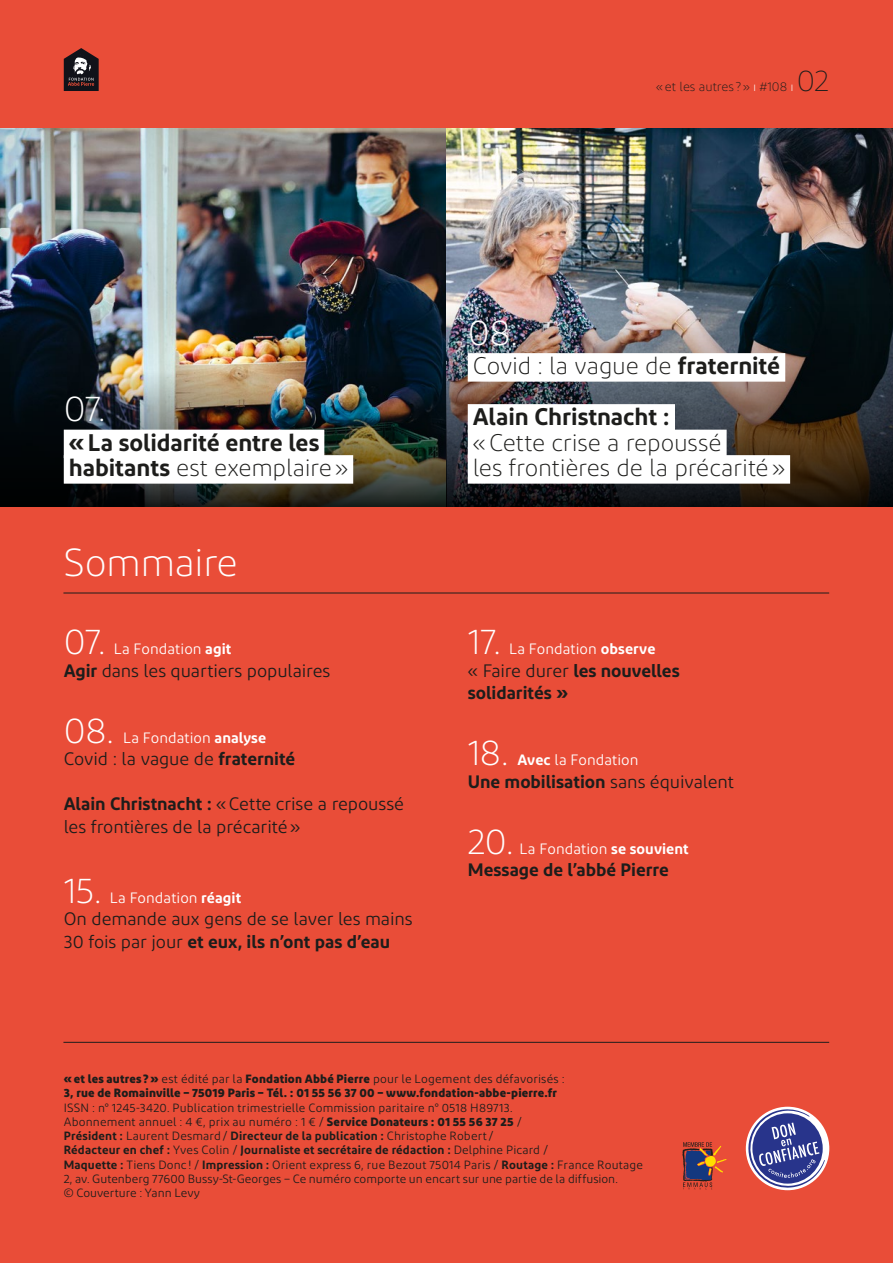
<style>
.page{position:relative;width:893px;height:1263px;background:#e94d38}
.page>*{position:absolute;margin:0;border:0;box-sizing:border-box;transform-origin:0 0}
.TEXTE{font:300 39px "Diodrum";letter-spacing:-.015em;color:#fff}
.TEXTE-2{font:300 36px "Diodrum";letter-spacing:-.01em;color:#fff}
.t1{font:200 30px "Diodrum";color:#1d1d1b}
.t2{font:300 24px "Diodrum";letter-spacing:-.01em;color:#1d1d1b}
.t3{font:600 24px "Diodrum";letter-spacing:-.005em;color:#1d1d1b}
.t4{font:18px/22.5px "Diodrum";letter-spacing:-.005em;color:#1d1d1b}
.t5{font:600 18px "Diodrum";letter-spacing:-.005em;color:#1d1d1b}
.TEXTE-3{font:15px "Diodrum";letter-spacing:.005em;color:#fff}
.t6{font:300 12.75px "Diodrum";color:#1d1d1b}
.t7{font:12px/14.2px "Diodrum";letter-spacing:.01em;color:#1d1d1b}
.s1{color:#fff}
.s2{font-weight:600}
.s3{font-weight:400}
.s4{font-weight:700}
</style>
<div class="page">
<img style="left:0;top:129px;width:446px;height:240px">
<img style="left:446px;top:129px;width:447px;height:171px">
<hr style="left:63px;top:1042px;width:766px;height:1px;background:#1d1d1b">
<hr style="left:63px;top:593px;width:766px;height:1px;background:#1d1d1b">
<svg style="left:64px;top:48px;width:35px;height:43px;background:#4e3637"></svg>
<img style="left:0;top:369px;width:446px;height:138px">
<img style="left:446px;top:300px;width:447px;height:207px">
<div style="left:468px;top:353px;width:317px;height:29px;background:#fff"></div>
<div style="left:468px;top:404px;width:207px;height:29px;background:#fff"></div>
<div style="left:468px;top:430px;width:259px;height:28px;background:#fff"></div>
<div style="left:468px;top:455px;width:322px;height:29px;background:#fff"></div>
<div style="left:64px;top:430px;width:260px;height:28px;background:#fff"></div>
<div style="left:64px;top:455px;width:289px;height:29px;background:#fff"></div>
<svg style="left:682px;top:1142px;width:44px;height:47px"></svg>
<div style="left:746px;top:1107px;width:83px;height:83px;background:#fff;border-radius:50%"></div>
<svg style="left:747px;top:1109px;width:78px;height:80px"></svg>
<p class="t6" style="left:656px;top:79px;width:139px">«et les autres ?» <span class="s1">ı</span> #108 <span class="s1">ı</span></p>
<p class="t1" style="left:797px;top:63px;width:34px">02</p>
<p class="TEXTE-2" style="left:64px;top:387px;width:43px">07.</p>
<p class="t3" style="left:69px;top:427px;width:252px">«La solidarité entre les</p>
<p class="t2" style="left:69px;top:454px;width:281px"><span class="s2">habitants</span> est exemplaire»</p>
<p class="TEXTE" style="left:63px;top:539px;width:176px">Sommaire</p>
<p class="TEXTE-2" style="left:64px;top:620px;width:43px">07.</p>
<p class="TEXTE-3" style="left:114px;top:640px;width:119px">La Fondation <span class="s2">agit</span></p>
<p class="t4" style="left:64px;top:659px;width:268px"><span class="s2">Agir</span> dans les quartiers populaires</p>
<p class="TEXTE-2" style="left:64px;top:709px;width:51px">08.</p>
<p class="TEXTE-3" style="left:123px;top:728px;width:145px">La Fondation <span class="s2">analyse</span></p>
<p class="t4" style="left:64px;top:747px;width:233px">Covid : la vague de <span class="s2">fraternité</span></p>
<p class="t4" style="left:64px;top:792px;width:342px"><span class="s2">Alain Christnacht :</span> «Cette crise a repoussé</p>
<p class="t4" style="left:64px;top:815px;width:238px">les frontières de la précarité»</p>
<p class="TEXTE-2" style="left:64px;top:868px;width:39px">15.</p>
<p class="TEXTE-3" style="left:110px;top:888px;width:133px">La Fondation <span class="s2">réagit</span></p>
<p class="t4" style="left:64px;top:907px;width:350px">On demande aux gens de se laver les mains<br>30 fois par jour <span class="s2">et eux, ils n’ont pas d’eau</span></p>
<p class="TEXTE-2" style="left:468px;top:311px;width:51px">08.</p>
<p class="t2" style="left:473px;top:352px;width:309px">Covid : la vague de <span class="s2">fraternité</span></p>
<p class="t3" style="left:473px;top:401px;width:199px">Alain Christnacht :</p>
<p class="t2" style="left:473px;top:428px;width:250px">«Cette crise a repoussé</p>
<p class="t2" style="left:473px;top:454px;width:314px">les frontières de la précarité»</p>
<p class="TEXTE-2" style="left:468px;top:620px;width:34px">17.</p>
<p class="TEXTE-3" style="left:509px;top:640px;width:148px">La Fondation <span class="s2">observe</span></p>
<p class="t5" style="left:468px;top:659px;width:213px"><span class="s3">« Faire durer</span> les nouvelles</p>
<p class="t5" style="left:468px;top:681px;width:102px">solidarités »</p>
<p class="TEXTE-2" style="left:468px;top:731px;width:42px">18.</p>
<p class="TEXTE-3" style="left:517px;top:751px;width:123px"><span class="s2">Avec</span> la Fondation</p>
<p class="t5" style="left:468px;top:770px;width:268px">Une mobilisation <span class="s3">sans équivalent</span></p>
<p class="TEXTE-2" style="left:468px;top:820px;width:47px">20.</p>
<p class="TEXTE-3" style="left:520px;top:839px;width:171px">La Fondation <span class="s2">se souvient</span></p>
<p class="t5" style="left:468px;top:858px;width:203px">Message de l’abbé Pierre</p>
<p class="t7" style="left:64px;top:1072px;width:581px"><span class="s4">«et les autres ?»</span> est édité par la <span class="s4">Fondation Abbé Pierre</span> pour le Logement des défavorisés :<br><span class="s4">3, rue de Romainville – 75019 Paris – Tél. : 01 55 56 37 00 – www.fondation-abbe-pierre.fr<br></span>ISSN : n° 1245-3420. Publication trimestrielle Commission paritaire n° 0518 H89713.<br>Abonnement annuel : 4 €, prix au numéro : 1 € / <span class="s4">Service Donateurs : 01 55 56 37 25</span> /<br><span class="s2">Président :</span> Laurent Desmard/ <span class="s2">Directeur de la publication :</span> Christophe Robert /<br><span class="s2">Rédacteur en chef :</span> Yves Colin / <span class="s2">Journaliste et secrétaire de rédaction :</span> Delphine Picard /<br><span class="s2">Maquette :</span> Tiens Donc! / <span class="s2">Impression :</span> Orient express 6, rue Bezout 75014 Paris / <span class="s2">Routage :</span> France Routage 2, av. Gutenberg 77600 Bussy-St-Georges – Ce numéro comporte un encart sur une partie de la diffusion.<br>© Couverture : Yann Levy</p>
</div>
